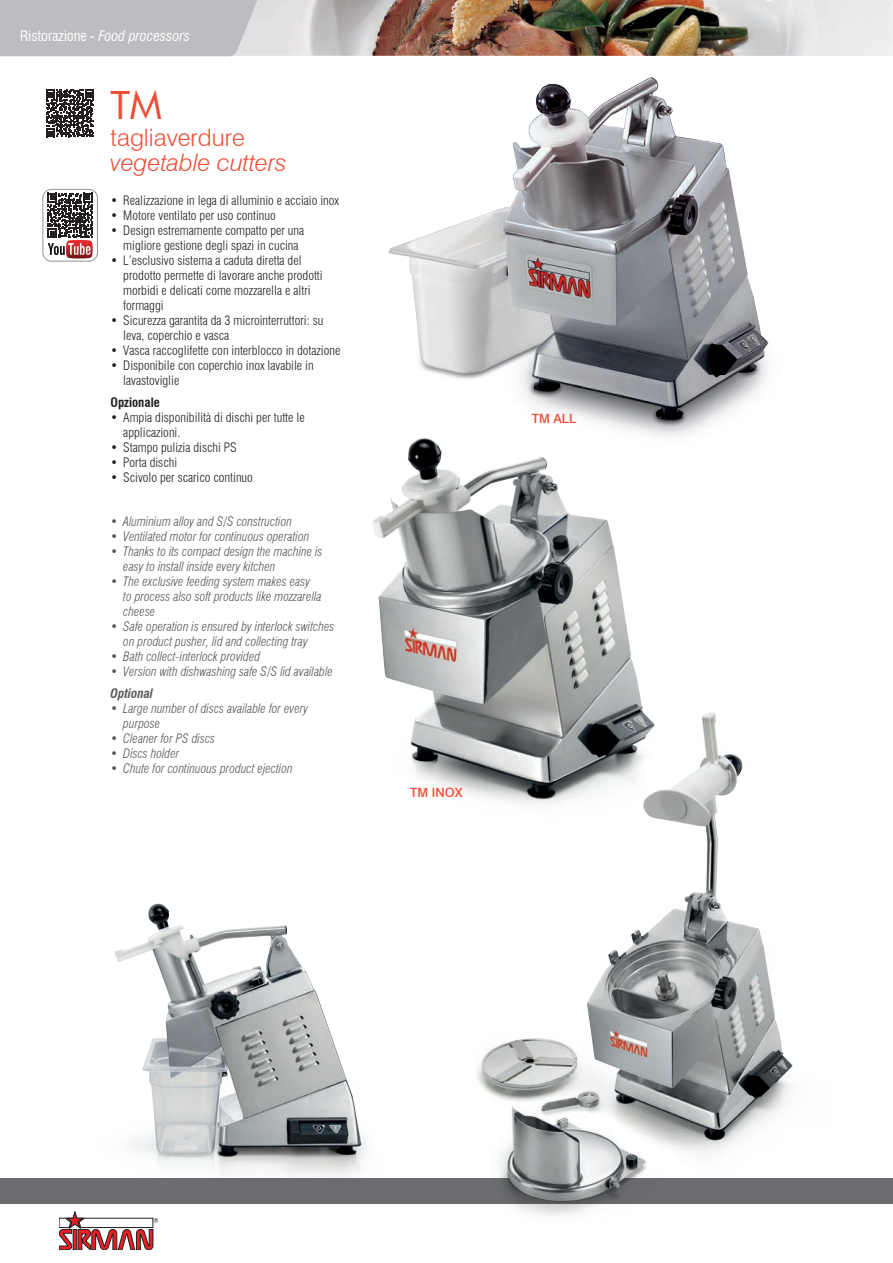
<style>
.page{position:relative;width:893px;height:1263px;background:#fff}
.page>*{position:absolute;margin:0;border:0;box-sizing:border-box;transform-origin:0 0}
.t1{font:39px "Futura BT";color:#ef4d35}
.t2{font:italic 300 24px "Swiss 721 BT";color:#ef4d35}
.t3{font:300 24px "Swiss 721 BT";color:#ef4d35}
.t4{font:italic condensed 14.25px "Swiss 721 BT";color:#fff}
.t5{font:300 condensed 12.75px/15px "Swiss 721 BT";color:#231f20}
.t6{font:italic 300 condensed 12.75px/15px "Swiss 721 BT";color:#57585a}
.t7{font:500 12.75px "Swiss 721 BT";color:#ef4d35}
.t8{font:700 condensed 12.75px "Swiss 721 BT";color:#231f20}
.t9{font:italic 700 condensed 12.75px "Swiss 721 BT";color:#57585a}
.s1{font-style:normal}
</style>
<div class="page">
<img style="left:263px;top:0;width:630px;height:56px">
<div style="left:0;top:1178px;width:893px;height:26px;background:#6c6d70"></div>
<svg style="left:59px;top:1212px;width:99px;height:38px"></svg>
<svg style="left:0;top:0;width:263px;height:57px;background:#bfc0c2"></svg>
<img style="left:477px;top:712px;width:316px;height:504px">
<img style="left:587px;top:713px;width:205px;height:427px">
<img style="left:153px;top:903px;width:213px;height:273px">
<img style="left:114px;top:905px;width:247px;height:251px">
<img style="left:477px;top:712px;width:195px;height:114px">
<img style="left:372px;top:456px;width:283px;height:342px">
<img style="left:388px;top:77px;width:381px;height:379px">
<svg style="left:46px;top:89px;width:48px;height:48px"></svg>
<svg style="left:47px;top:193px;width:46px;height:66px"></svg>
<div style="left:43px;top:189px;width:55px;height:73px;border:1px solid #939598;border-radius:9px"></div>
<p class="t4" style="left:20px;top:27px;width:171px"><span class="s1">Ristorazione -</span> Food processors</p>
<h1 class="t1" style="left:111px;top:81px;width:53px">TM</h1>
<h2 class="t3" style="left:111px;top:123px;width:136px">tagliaverdure</h2>
<h2 class="t2" style="left:111px;top:148px;width:178px">vegetable cutters</h2>
<p class="t5" style="left:111px;top:193px;width:230px">• Realizzazione in lega di alluminio e acciaio inox</p>
<p class="t5" style="left:111px;top:208px;width:167px">• Motore ventilato per uso continuo</p>
<p class="t5" style="left:111px;top:223px;width:195px;text-align:center">• Design estremamente compatto per una migliore gestione degli spazi in cucina</p>
<p class="t5" style="left:123px;top:253px;width:201px;text-indent:-13px">• L’esclusivo sistema a caduta diretta del prodotto permette di lavorare anche prodotti morbidi e delicati come mozzarella e altri formaggi</p>
<p class="t5" style="left:123px;top:313px;width:202px;text-indent:-13px">• Sicurezza garantita da 3 microinterruttori: su leva, coperchio e vasca</p>
<p class="t5" style="left:111px;top:343px;width:231px">• Vasca raccoglifette con interblocco in dotazione</p>
<p class="t5" style="left:123px;top:358px;width:192px;text-indent:-13px">• Disponibile con coperchio inox lavabile in lavastoviglie</p>
<p class="t8" style="left:111px;top:395px;width:51px">Opzionale</p>
<p class="t5" style="left:123px;top:410px;width:183px;text-indent:-13px">• Ampia disponibilità di dischi per tutte le applicazioni.</p>
<p class="t5" style="left:111px;top:440px;width:128px">• Stampo pulizia dischi PS</p>
<p class="t5" style="left:111px;top:455px;width:68px">• Porta dischi</p>
<p class="t5" style="left:111px;top:470px;width:144px">• Scivolo per scarico continuo</p>
<p class="t6" style="left:111px;top:514px;width:183px">• Aluminium alloy and S/S construction</p>
<p class="t6" style="left:111px;top:529px;width:200px">• Ventilated motor for continuous operation</p>
<p class="t6" style="left:123px;top:544px;width:201px;text-indent:-13px">• Thanks to its compact design the machine is easy to install inside every kitchen</p>
<p class="t6" style="left:123px;top:574px;width:200px;text-indent:-13px">• The exclusive feeding system makes easy to process also soft products like mozzarella cheese</p>
<p class="t6" style="left:123px;top:619px;width:213px;text-indent:-13px">• Safe operation is ensured by interlock switches on product pusher, lid and collecting tray</p>
<p class="t6" style="left:111px;top:649px;width:151px">• Bath collect-interlock provided</p>
<p class="t6" style="left:111px;top:664px;width:224px">• Version with dishwashing safe S/S lid available</p>
<p class="t9" style="left:111px;top:686px;width:44px">Optional</p>
<p class="t6" style="left:123px;top:701px;width:186px;text-indent:-13px">• Large number of discs available for every purpose</p>
<p class="t6" style="left:111px;top:731px;width:106px">• Cleaner for PS discs</p>
<p class="t6" style="left:111px;top:746px;width:70px">• Discs holder</p>
<p class="t6" style="left:111px;top:761px;width:184px">• Chute for continuous product ejection</p>
<p class="t7" style="left:532px;top:411px;width:46px">TM ALL</p>
<p class="t7" style="left:410px;top:785px;width:54px">TM INOX</p>
</div>
